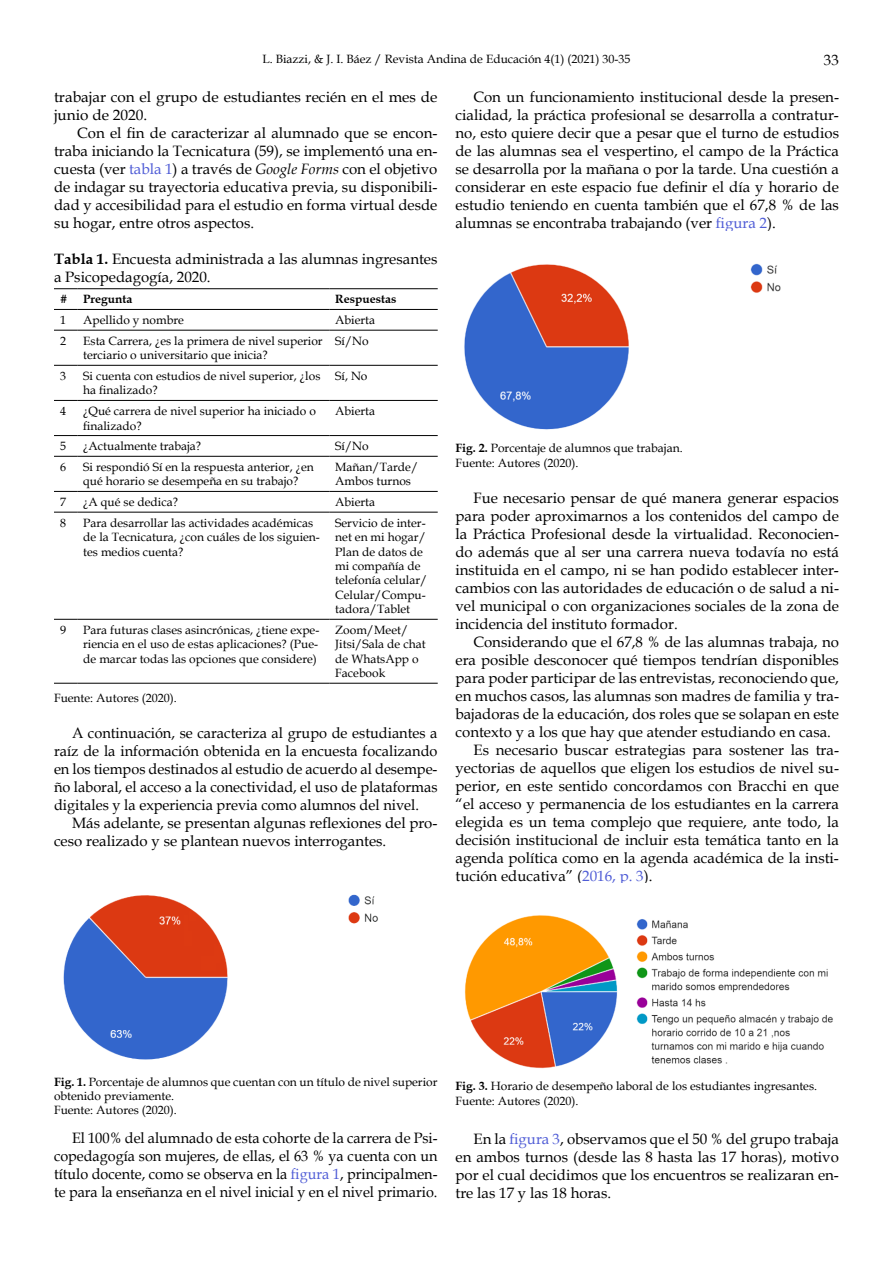
<style>
.page{position:relative;width:893px;height:1263px;background:#fff}
.page>*{position:absolute;margin:0;border:0;box-sizing:border-box;transform-origin:0 0}
.t1{font:15px/18px "Book Antiqua";color:#000;text-align:justify}
.t2{font:15px/18px "Book Antiqua";color:#000;text-align:justify;scale:.96 1}
.t3{font:12px/14.4px "Book Antiqua";color:#000}
.t4{font:700 12px "Book Antiqua";color:#000}
.s1{color:#4f5cd6}
.s2{font-style:italic}
.s3{font-weight:700}
</style>
<div class="page">
<svg style="left:54px;top:288px;width:23px;height:1px"></svg>
<hr style="left:77px;top:288px;width:252px;height:1px;background:#000">
<hr style="left:329px;top:288px;width:109px;height:1px;background:#000">
<svg style="left:54px;top:309px;width:23px;height:1px"></svg>
<hr style="left:77px;top:309px;width:252px;height:1px;background:#000">
<hr style="left:329px;top:309px;width:109px;height:1px;background:#000">
<svg style="left:54px;top:330px;width:23px;height:1px"></svg>
<hr style="left:77px;top:330px;width:252px;height:1px;background:#000">
<hr style="left:329px;top:330px;width:109px;height:1px;background:#000">
<svg style="left:54px;top:365px;width:23px;height:1px"></svg>
<hr style="left:77px;top:365px;width:252px;height:1px;background:#000">
<hr style="left:329px;top:365px;width:109px;height:1px;background:#000">
<svg style="left:54px;top:400px;width:23px;height:1px"></svg>
<hr style="left:77px;top:400px;width:252px;height:1px;background:#000">
<hr style="left:329px;top:400px;width:109px;height:1px;background:#000">
<svg style="left:54px;top:435px;width:23px;height:1px"></svg>
<hr style="left:77px;top:435px;width:252px;height:1px;background:#000">
<hr style="left:329px;top:435px;width:109px;height:1px;background:#000">
<svg style="left:54px;top:456px;width:23px;height:1px"></svg>
<hr style="left:77px;top:456px;width:252px;height:1px;background:#000">
<hr style="left:329px;top:456px;width:109px;height:1px;background:#000">
<svg style="left:54px;top:491px;width:23px;height:1px"></svg>
<hr style="left:77px;top:491px;width:252px;height:1px;background:#000">
<hr style="left:329px;top:491px;width:109px;height:1px;background:#000">
<svg style="left:54px;top:512px;width:23px;height:1px"></svg>
<hr style="left:77px;top:512px;width:252px;height:1px;background:#000">
<hr style="left:329px;top:512px;width:109px;height:1px;background:#000">
<svg style="left:54px;top:619px;width:23px;height:1px"></svg>
<hr style="left:77px;top:619px;width:252px;height:1px;background:#000">
<hr style="left:329px;top:619px;width:109px;height:1px;background:#000">
<svg style="left:54px;top:683px;width:23px;height:1px"></svg>
<hr style="left:77px;top:683px;width:252px;height:1px;background:#000">
<hr style="left:329px;top:683px;width:109px;height:1px;background:#000">
<img style="left:63px;top:894px;width:315px;height:166px">
<img style="left:464px;top:263px;width:317px;height:167px">
<img style="left:464px;top:915px;width:369px;height:154px">
<p class="t3" style="left:262px;top:51px;width:370px">L. Biazzi, &amp; J. I. Báez / Revista Andina de Educación 4(1) (2021) 30-35</p>
<p class="t1" style="left:824px;top:50px;width:16px">33</p>
<p class="t1" style="left:54px;top:88px;width:385px">trabajar con el grupo de estudiantes recién en el mes de junio de 2020.</p>
<p class="t1" style="left:54px;top:124px;width:385px;text-indent:23px">Con el fin de caracterizar al alumnado que se encon&shy;traba iniciando la Tecnicatura (59), se implementó una en&shy;cuesta (ver <span class="s1">tabla 1</span>) a través de <span class="s2">Google Forms</span> con el objetivo de indagar su trayectoria educativa previa, su disponibili&shy;dad y accesibilidad para el estudio en forma virtual desde su hogar, entre otros aspectos.</p>
<p class="t1" style="left:54px;top:250px;width:385px"><span class="s3">Tabla 1.</span> Encuesta administrada a las alumnas ingresantes a Psicopedagogía, 2020.</p>
<p class="t4" style="left:60px;top:292px;width:9px">#</p>
<p class="t4" style="left:83px;top:292px;width:51px">Pregunta</p>
<p class="t4" style="left:335px;top:292px;width:63px">Respuestas</p>
<p class="t3" style="left:60px;top:313px;width:7px">1</p>
<p class="t3" style="left:83px;top:313px;width:102px">Apellido y nombre</p>
<p class="t3" style="left:335px;top:313px;width:41px">Abierta</p>
<p class="t3" style="left:60px;top:333px;width:7px">2</p>
<p class="t3" style="left:83px;top:333px;width:241px">Esta Carrera, ¿es la primera de nivel superior terciario o universitario que inicia?</p>
<p class="t3" style="left:335px;top:333px;width:35px">Sí/No</p>
<p class="t3" style="left:60px;top:368px;width:7px">3</p>
<p class="t3" style="left:83px;top:368px;width:239px">Si cuenta con estudios de nivel superior, ¿los ha finalizado?</p>
<p class="t3" style="left:335px;top:368px;width:34px">Sí, No</p>
<p class="t3" style="left:60px;top:404px;width:7px">4</p>
<p class="t3" style="left:83px;top:404px;width:234px">¿Qué carrera de nivel superior ha iniciado o finalizado?</p>
<p class="t3" style="left:335px;top:404px;width:41px">Abierta</p>
<p class="t3" style="left:60px;top:439px;width:7px">5</p>
<p class="t3" style="left:83px;top:439px;width:120px">¿Actualmente trabaja?</p>
<p class="t3" style="left:335px;top:439px;width:35px">Sí/No</p>
<p class="t3" style="left:60px;top:459px;width:7px">6</p>
<p class="t3" style="left:83px;top:459px;width:232px">Si respondió Sí en la respuesta anterior, ¿en qué horario se desempeña en su trabajo?</p>
<p class="t3" style="left:335px;top:459px;width:85px">Mañan/Tarde/<br>Ambos turnos</p>
<p class="t3" style="left:60px;top:495px;width:7px">7</p>
<p class="t3" style="left:83px;top:495px;width:96px">¿A qué se dedica?</p>
<p class="t3" style="left:335px;top:495px;width:41px">Abierta</p>
<p class="t3" style="left:60px;top:515px;width:7px">8</p>
<p class="t3" style="left:83px;top:515px;width:238px">Para desarrollar las actividades académicas de la Tecnicatura, ¿con cuáles de los siguien&shy;tes medios cuenta?</p>
<p class="t3" style="left:335px;top:515px;width:94px">Servicio de inter&shy;net en mi hogar/<br>Plan de datos de mi compañía de telefonía celular/<br>Celular/Compu&shy;tadora/Tablet</p>
<p class="t3" style="left:60px;top:622px;width:7px">9</p>
<p class="t3" style="left:83px;top:622px;width:238px;text-align:justify">Para futuras clases asincrónicas, ¿tiene expe&shy;riencia en el uso de estas aplicaciones? (Pue&shy;de marcar todas las opciones que considere)</p>
<p class="t3" style="left:335px;top:622px;width:92px">Zoom/Meet/<br>Jitsi/Sala de chat de WhatsApp o<br>Facebook</p>
<p class="t3" style="left:54px;top:690px;width:124px">Fuente: Autores (2020).</p>
<p class="t1" style="left:54px;top:723px;width:385px;text-indent:18px">A continuación, se caracteriza al grupo de estudiantes a raíz de la información obtenida en la encuesta focalizando en los tiempos destinados al estudio de acuerdo al desempe&shy;ño laboral, el acceso a la conectividad, el uso de plataformas digitales y la experiencia previa como alumnos del nivel.</p>
<p class="t1" style="left:54px;top:813px;width:385px;text-indent:18px">Más adelante, se presentan algunas reflexiones del pro&shy;ceso realizado y se plantean nuevos interrogantes.</p>
<p class="t1" style="left:455px;top:88px;width:385px;text-indent:18px">Con un funcionamiento institucional desde la presen&shy;cialidad, la práctica profesional se desarrolla a contratur&shy;no, esto quiere decir que a pesar que el turno de estudios de las alumnas sea el vespertino, el campo de la Práctica se desarrolla por la mañana o por la tarde. Una cuestión a considerar en este espacio fue definir el día y horario de estudio teniendo en cuenta también que el 67,8 % de las alumnas se encontraba trabajando (ver <span class="s1">figura 2</span>).</p>
<p class="t3" style="left:455px;top:441px;width:229px"><span class="s3">Fig. 2.</span> Porcentaje de alumnos que trabajan.<br>Fuente: Autores (2020).</p>
<p class="t1" style="left:455px;top:488px;width:385px;text-indent:18px">Fue necesario pensar de qué manera generar espacios para poder aproximarnos a los contenidos del campo de la Práctica Profesional desde la virtualidad. Reconocien&shy;do además que al ser una carrera nueva todavía no está instituida en el campo, ni se han podido establecer inter&shy;cambios con las autoridades de educación o de salud a ni&shy;vel municipal o con organizaciones sociales de la zona de incidencia del instituto formador.</p>
<p class="t1" style="left:473px;top:632px;width:367px">Considerando que el 67,8 % de las alumnas trabaja, no</p>
<p class="t1" style="left:455px;top:650px;width:385px">era posible desconocer qué tiempos tendrían disponibles</p>
<p class="t1" style="left:455px;top:668px;width:385px">para poder participar de las entrevistas, reconociendo que,</p>
<p class="t1" style="left:455px;top:686px;width:385px">en muchos casos, las alumnas son madres de familia y tra-</p>
<p class="t1" style="left:455px;top:704px;width:385px">bajadoras de la educación, dos roles que se solapan en este</p>
<p class="t1" style="left:455px;top:722px;width:377px">contexto y a los que hay que atender estudiando en casa.</p>
<p class="t1" style="left:473px;top:740px;width:367px">Es necesario buscar estrategias para sostener las tra-</p>
<p class="t1" style="left:455px;top:758px;width:385px">yectorias de aquellos que eligen los estudios de nivel su-</p>
<p class="t1" style="left:455px;top:776px;width:385px">perior, en este sentido concordamos con Bracchi en que</p>
<p class="t1" style="left:455px;top:794px;width:385px">“el acceso y permanencia de los estudiantes en la carrera</p>
<p class="t1" style="left:455px;top:812px;width:385px">elegida es un tema complejo que requiere, ante todo, la</p>
<p class="t1" style="left:455px;top:830px;width:385px">decisión institucional de incluir esta temática tanto en la</p>
<p class="t1" style="left:455px;top:848px;width:385px">agenda política como en la agenda académica de la insti-</p>
<p class="t1" style="left:455px;top:866px;width:198px">tución educativa” (<span class="s1">2016, p. 3</span>).</p>
<p class="t3" style="left:54px;top:1074px;width:385px"><span class="s3">Fig. 1.</span> Porcentaje de alumnos que cuentan con un título de nivel superior obtenido previamente.<br>Fuente: Autores (2020).</p>
<p class="t2" style="left:54px;top:1129px;width:401px;text-indent:18px">El 100% del alumnado de esta cohorte de la carrera de Psi&shy;copedagogía son mujeres, de ellas, el 63 % ya cuenta con un título docente, como se observa en la <span class="s1">figura 1</span>, principalmen&shy;te para la enseñanza en el nivel inicial y en el nivel primario.</p>
<p class="t3" style="left:455px;top:1079px;width:363px"><span class="s3">Fig. 3.</span> Horario de desempeño laboral de los estudiantes ingresantes.<br>Fuente: Autores (2020).</p>
<p class="t1" style="left:455px;top:1130px;width:385px;text-indent:18px">En la <span class="s1">figura 3</span>, observamos que el 50 % del grupo trabaja en ambos turnos (desde las 8 hasta las 17 horas), motivo por el cual decidimos que los encuentros se realizaran en&shy;tre las 17 y las 18 horas.</p>
</div>
